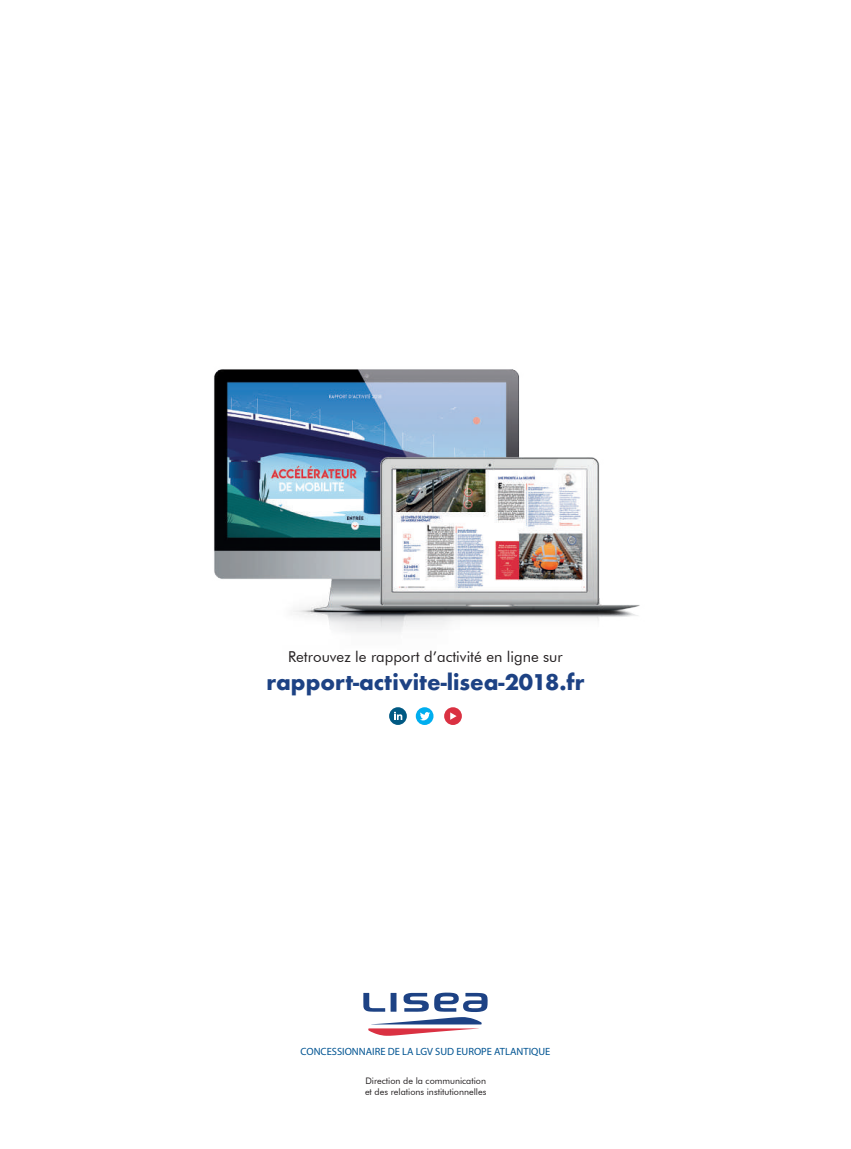
<style>
.page{position:relative;width:851px;height:1149px;background:#fff}
.page>*{position:absolute;margin:0;border:0;box-sizing:border-box;transform-origin:0 0}
.t1{font:700 21px "Futura";color:#1d4284}
.t2{font:15px "Futura BT";color:#231f20}
.t3{font:10.5px "Myriad Pro";color:#015492}
.t4{font:9px/10.8px "Futura BT";color:#231f20}
</style>
<div class="page">
<svg style="left:363px;top:992px;width:124px;height:43px"></svg>
<img style="left:214px;top:369px;width:426px;height:263px">
<div style="left:415px;top:707px;width:18px;height:17px;background:#00aeef;border-radius:50%"></div>
<svg style="left:420px;top:712px;width:10px;height:8px"></svg>
<div style="left:444px;top:707px;width:18px;height:17px;background:#da3142;border-radius:50%"></div>
<svg style="left:450px;top:712px;width:6px;height:7px"></svg>
<svg style="left:389px;top:707px;width:18px;height:17px"></svg>
<svg style="left:394px;top:711px;width:8px;height:8px"></svg>
<h2 class="t2" style="left:288px;top:647px;width:276px">Retrouvez le rapport d’activité en ligne sur</h2>
<h1 class="t1" style="left:266px;top:667px;width:320px">rapport-activite-lisea-2018.fr</h1>
<p class="t3" style="left:300px;top:1044px;width:251px">CONCESSIONNAIRE DE LA LGV SUD EUROPE ATLANTIQUE</p>
<p class="t4" style="left:365px;top:1075px;width:123px">Direction de la communication et des relations institutionnelles</p>
</div>
